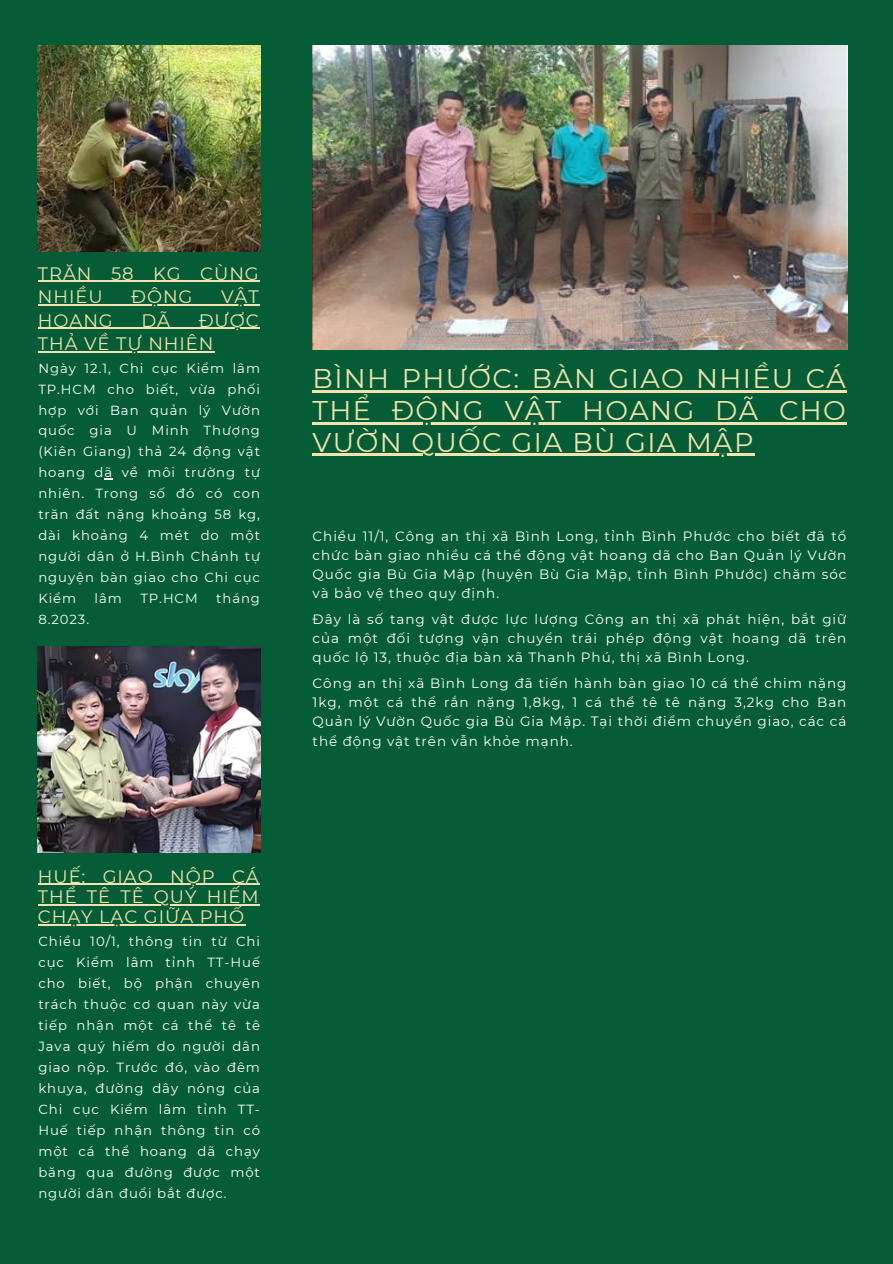
<style>
.page{position:relative;width:893px;height:1264px;background:#fff}
.page>*{position:absolute;margin:0;border:0;box-sizing:border-box;transform-origin:0 0}
.t1{font:27px/31.5px "Montserrat";letter-spacing:.05em;color:#f0e3ab;text-align:justify}
.t2{font:18px/23.7px "Montserrat";letter-spacing:.05em;color:#f0e3ab}
.t3{font:13.5px/19.2px "Montserrat";letter-spacing:.07em;color:#fff;text-align:justify}
.t4{font:13.2px/21px "Montserrat";letter-spacing:.07em;color:#fff;text-align:justify}
</style>
<div class="page">
<div style="left:0;top:0;width:892px;height:1263px;background:#045d36"></div>
<img style="left:38px;top:46px;width:223px;height:206px">
<img style="left:312px;top:46px;width:535px;height:304px">
<img style="left:38px;top:646px;width:223px;height:206px">
<hr style="left:312px;top:391px;width:535px;height:2px;background:#f0e3ab">
<hr style="left:312px;top:422px;width:535px;height:2px;background:#f0e3ab">
<hr style="left:312px;top:454px;width:442px;height:2px;background:#f0e3ab">
<hr style="left:38px;top:281px;width:222px;height:1px;background:#f0e3ab">
<hr style="left:38px;top:304px;width:222px;height:1px;background:#f0e3ab">
<hr style="left:38px;top:328px;width:222px;height:1px;background:#f0e3ab">
<hr style="left:38px;top:351px;width:176px;height:2px;background:#f0e3ab">
<hr style="left:38px;top:883px;width:222px;height:1px;background:#f0e3ab">
<hr style="left:38px;top:904px;width:222px;height:1px;background:#f0e3ab">
<hr style="left:38px;top:924px;width:207px;height:1px;background:#f0e3ab">
<p class="t2" style="left:38px;top:261px;width:222px">TRĂN 58 KG CÙNG<br>NHIỀU</p>
<p class="t2" style="left:131px;top:285px;width:63px">ĐỘNG</p>
<p class="t2" style="left:221px;top:285px;width:39px">VẬT</p>
<p class="t2" style="left:38px;top:308px;width:76px">HOANG</p>
<p class="t2" style="left:141px;top:308px;width:30px">DÃ</p>
<p class="t2" style="left:38px;top:308px;width:222px;text-indent:161px">ĐƯỢC<br>THẢ VỀ TỰ NHIÊN</p>
<p class="t4" style="left:38px;top:357px;width:223px">Ngày 12.1, Chi cục Kiểm lâm TP.HCM cho biết, vừa phối hợp với Ban quản lý Vườn quốc gia U Minh Thượng (Kiên Giang) thả 24 động vật hoang dã về môi trường tự nhiên. Trong số đó có con trăn đất nặng khoảng 58 kg, dài khoảng 4 mét do một người dân ở H.Bình Chánh tự nguyện bàn giao cho Chi cục Kiểm</p>
<p class="t4" style="left:95px;top:587px;width:29px">lâm</p>
<p class="t4" style="left:140px;top:587px;width:59px">TP.HCM</p>
<p class="t4" style="left:216px;top:587px;width:45px">tháng</p>
<p class="t4" style="left:38px;top:608px;width:52px">8.2023.</p>
<p class="t2" style="left:38px;top:866px;width:222px;line-height:20.2px;text-align:justify">HUẾ: GIAO NỘP CÁ THỂ TÊ TÊ QUÝ HIẾM CHẠY LẠC GIỮA PHỐ</p>
<p class="t4" style="left:38px;top:930px;width:223px">Chiều 10/1, thông tin từ Chi cục Kiểm lâm tỉnh TT-Huế cho biết, bộ phận chuyên trách thuộc cơ quan này vừa tiếp nhận một cá thể tê tê Java quý hiếm do người dân giao nộp. Trước đó, vào đêm khuya, đường dây nóng của Chi cục Kiểm lâm tỉnh TT-Huế tiếp nhận thông tin có một cá thể hoang dã chạy băng qua đường được một người dân đuổi bắt được.</p>
<p class="t1" style="left:312px;top:363px;width:535px">BÌNH PHƯỚC: BÀN GIAO NHIỀU CÁ THỂ ĐỘNG VẬT HOANG DÃ CHO VƯỜN QUỐC GIA BÙ GIA MẬP</p>
<p class="t3" style="left:312px;top:526px;width:535px">Chiều 11/1, Công an thị xã Bình Long, tỉnh Bình Phước cho biết đã tổ chức bàn giao nhiều cá thể động vật hoang dã cho Ban Quản lý Vườn Quốc gia Bù Gia Mập (huyện Bù Gia Mập, tỉnh Bình Phước) chăm sóc và bảo vệ theo quy định.</p>
<p class="t3" style="left:312px;top:609px;width:535px">Đây là số tang vật được lực lượng Công an thị xã phát hiện, bắt giữ của một đối tượng vận chuyển trái phép động vật hoang dã trên quốc lộ 13, thuộc địa bàn xã Thanh Phú, thị xã Bình Long.</p>
<p class="t3" style="left:312px;top:673px;width:535px">Công an thị xã Bình Long đã tiến hành bàn giao 10 cá thể chim nặng 1kg, một cá thể rắn nặng 1,8kg, 1 cá thể tê tê nặng 3,2kg cho Ban Quản lý Vườn Quốc gia Bù Gia Mập. Tại thời điểm chuyển giao, các cá thể động vật trên vẫn khỏe mạnh.</p>
</div>
